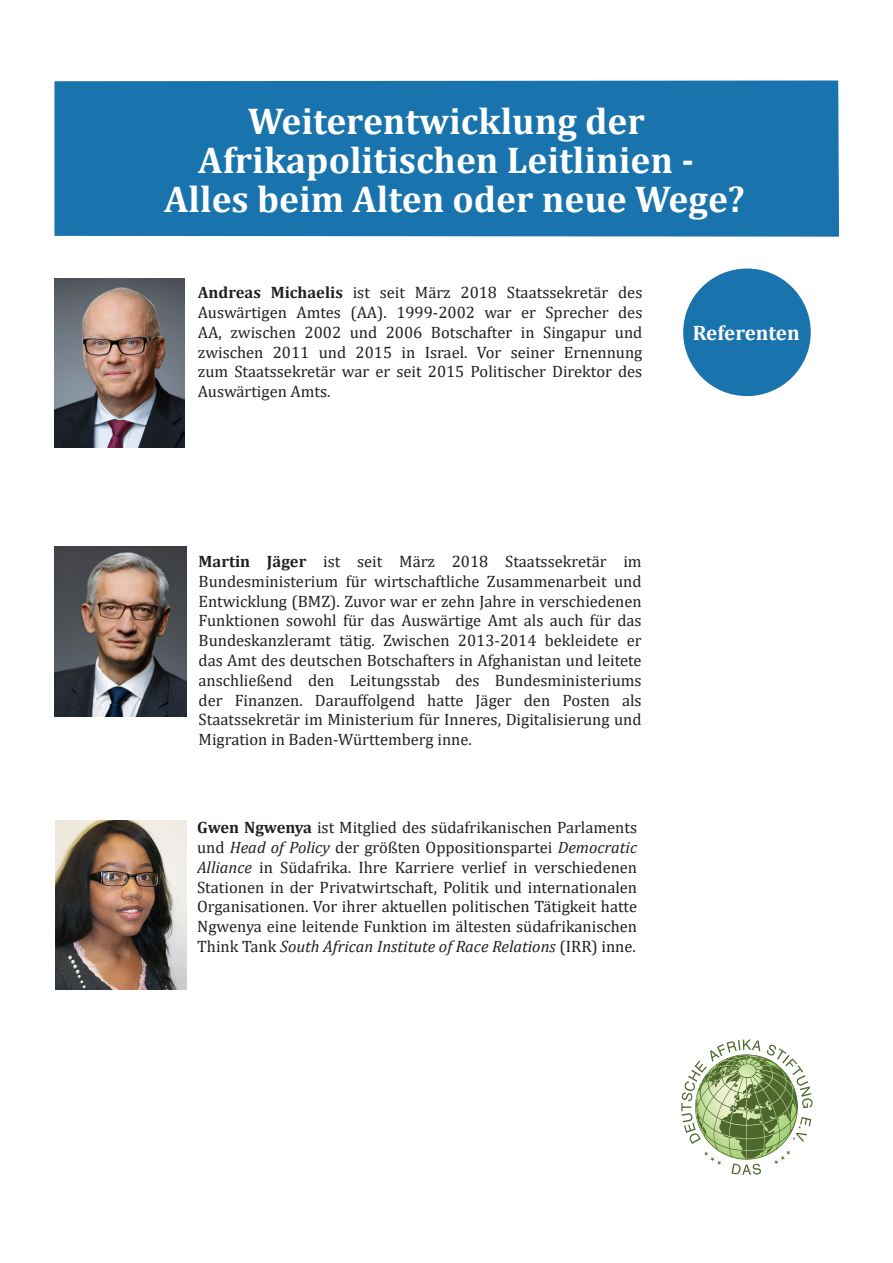
<style>
.page{position:relative;width:893px;height:1263px;background:#fff}
.page>*{position:absolute;margin:0;border:0;box-sizing:border-box;transform-origin:0 0}
.t1{font:700 37.5px "Cambria";color:#fff}
.t2{font:700 21px "Cambria";color:#fff}
.t3{font:16.5px/19.8px "Cambria";color:#231f20;text-align:justify}
.s1{font-weight:700}
.s2{font-style:italic}
</style>
<div class="page">
<div style="left:54px;top:80px;width:786px;height:157px;background:#1973ad"></div>
<div style="left:684px;top:269px;width:126px;height:126px;background:#1973ad;border-radius:50%"></div>
<img style="left:54px;top:278px;width:131px;height:169px">
<img style="left:56px;top:820px;width:131px;height:170px">
<svg style="left:681px;top:1039px;width:132px;height:136px"></svg>
<img style="left:54px;top:547px;width:133px;height:169px">
<p class="t1" style="left:248px;top:95px;width:398px">Weiterentwicklung der</p>
<p class="t1" style="left:198px;top:134px;width:497px">Afrikapolitischen Leitlinien -</p>
<p class="t1" style="left:164px;top:173px;width:582px">Alles beim Alten oder neue Wege?</p>
<p class="t3" style="left:198px;top:283px;width:446px"><span class="s1">Andreas Michaelis</span> ist seit März 2018 Staatssekretär des Auswärtigen Amtes (AA). 1999-2002 war er Sprecher des AA, zwischen 2002 und 2006 Botschafter in Singapur und zwischen 2011 und 2015 in Israel. Vor seiner Ernennung zum Staatssekretär war er seit 2015 Politischer Direktor des Auswärtigen Amts.</p>
<p class="t2" style="left:693px;top:318px;width:109px">Referenten</p>
<p class="t3" style="left:199px;top:551px;width:445px"><span class="s1">Martin Jäger</span> ist seit März 2018 Staatssekretär im Bundesministerium für wirtschaftliche Zusammenarbeit und Entwicklung (BMZ). Zuvor war er zehn Jahre in verschiedenen Funktionen sowohl für das Auswärtige Amt als auch für das Bundeskanzleramt tätig. Zwischen 2013-2014 bekleidete er das Amt des deutschen Botschafters in Afghanistan und leitete anschließend den Leitungsstab des Bundesministeriums der Finanzen. Darauffolgend hatte Jäger den Posten als Staatssekretär im Ministerium für Inneres, Digitalisierung und Migration in Baden-Württemberg inne.</p>
<p class="t3" style="left:197px;top:818px;width:442px"><span class="s1">Gwen Ngwenya</span> ist Mitglied des südafrikanischen Parlaments und <span class="s2">Head of Policy</span> der größten Oppositionspartei <span class="s2">Democratic Alliance</span> in Südafrika. Ihre Karriere verlief in verschiedenen Stationen in der Privatwirtschaft, Politik und internationalen Organisationen. Vor ihrer aktuellen politischen Tätigkeit hatte Ngwenya eine leitende Funktion im ältesten südafrikanischen Think Tank <span class="s2">South African Institute of Race Relations</span> (IRR) inne.</p>
</div>
